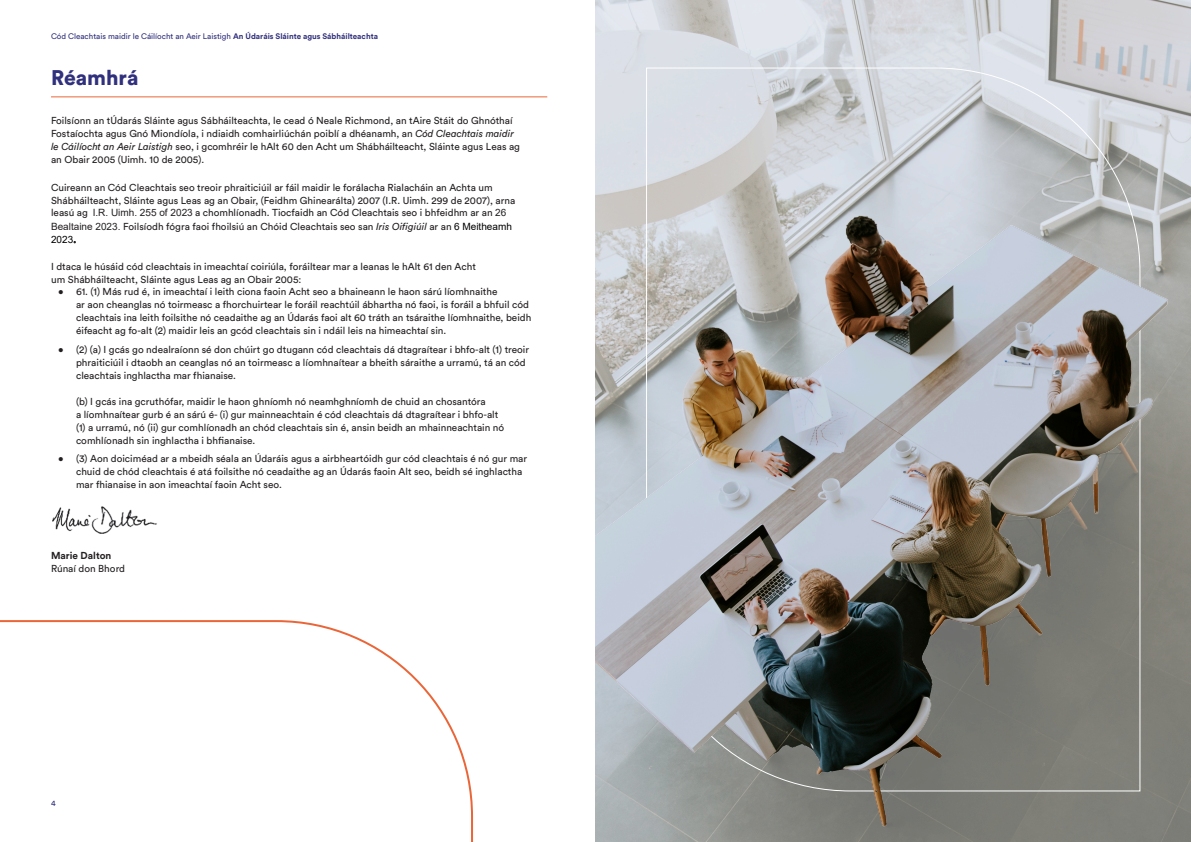
<style>
.page{position:relative;width:1191px;height:842px;background:#fff}
.page>*{position:absolute;margin:0;border:0;box-sizing:border-box;transform-origin:0 0}
.Sub_Header{font:900 21px "Circular Std";color:#31307d}
.Body_Text{font:10px/13px "Circular Std";color:#231f20}
.Body_Text-2{font:700 10px "Circular Std";color:#231f20}
.t1{font:8px "Circular Std";color:#31307d}
.s1{font-weight:700}
.s2{font-style:italic}
.s3{font-family:"Arial"}
.s4{font-family:"Arial";color:#000}
</style>
<div class="page">
<img style="left:595px;top:0;width:596px;height:842px">
<hr style="left:51px;top:96px;width:496px;height:1px;background:#ea6638">
<svg style="left:645px;top:67px;width:496px;height:725px;background:#9a9b9a"></svg>
<svg style="left:0;top:620px;width:473px;height:222px"></svg>
<img style="left:52px;top:506px;width:105px;height:28px">
<p class="t1" style="left:51px;top:31px;width:328px">Cód Cleachtais maidir le Cáilíocht an Aeir Laistigh <span class="s1">An Údaráis Sláinte agus Sábháilteachta</span></p>
<p class="Sub_Header" style="left:51px;top:64px;width:89px">Réamhrá</p>
<p class="Body_Text" style="left:51px;top:114px;width:470px">Foilsíonn an tÚdarás Sláinte agus Sábháilteachta, le cead ó Neale Richmond, an tAire Stáit do Ghnóthaí Fostaíochta agus Gnó Miondíola, i ndiaidh comhairliúchán poiblí a dhéanamh, an <span class="s2">Cód Cleachtais maidir le Cáilíocht an Aeir Laistigh</span> seo, i gcomhréir le hAlt 60 den Acht um Shábháilteacht, Sláinte agus Leas ag an Obair 2005 (Uimh. 10 de 2005).</p>
<p class="Body_Text" style="left:51px;top:181px;width:466px">Cuireann an Cód Cleachtais seo treoir phraiticiúil ar fáil maidir le forálacha Rialacháin an Achta um Shábháilteacht, Sláinte agus Leas ag an Obair, (Feidhm Ghinearálta) 2007 (I.R. Uimh. 299 de 2007), arna leasú ag <span class="s3">I.R. Uimh. 255 of 2023</span> a chomhlíonadh. Tiocfaidh an Cód Cleachtais seo i bhfeidhm ar an <span class="s3">26<br>Bealtaine 2023.</span> Foilsíodh fógra faoi fhoilsiú an Chóid Cleachtais seo san <span class="s2">Iris Oifigiúil</span> ar an <span class="s4">6 Meitheamh 2023</span>.</p>
<p class="Body_Text" style="left:51px;top:259px;width:426px">I dtaca le húsáid cód cleachtais in imeachtaí coiriúla, foráiltear mar a leanas le hAlt 61 den Acht um Shábháilteacht, Sláinte agus Leas ag an Obair 2005:</p>
<p class="Body_Text" style="left:76px;top:285px;width:457px;text-indent:-18px">• 61. (1) Más rud é, in imeachtaí i leith ciona faoin Acht seo a bhaineann le haon sárú líomhnaithe<br>ar aon cheanglas nó toirmeasc a fhorchuirtear le foráil reachtúil ábhartha nó faoi, is foráil a bhfuil cód cleachtais ina leith foilsithe nó ceadaithe ag an Údarás faoi alt 60 tráth an tsáraithe líomhnaithe, beidh éifeacht ag fo-alt (2) maidir leis an gcód cleachtais sin i ndáil leis na himeachtaí sin.</p>
<p class="Body_Text" style="left:76px;top:343px;width:454px;text-indent:-18px">• (2) (a) I gcás go ndealraíonn sé don chúirt go dtugann cód cleachtais dá dtagraítear i bhfo-alt (1) treoir phraiticiúil i dtaobh an ceanglas nó an toirmeasc a líomhnaítear a bheith sáraithe a urramú, tá an cód cleachtais inghlactha mar fhianaise.</p>
<p class="Body_Text" style="left:76px;top:395px;width:430px">(b) I gcás ina gcruthófar, maidir le haon ghníomh nó neamhghníomh de chuid an chosantóra<br>a líomhnaítear gurb é an sárú é- (i) gur mainneachtain é cód cleachtais dá dtagraítear i bhfo-alt (1) a urramú, nó (ii) gur comhlíonadh an chód cleachtais sin é, ansin beidh an mhainneachtain nó comhlíonadh sin inghlactha i bhfianaise.</p>
<p class="Body_Text" style="left:76px;top:452px;width:452px;text-indent:-18px">• (3) Aon doiciméad ar a mbeidh séala an Údaráis agus a airbheartóidh gur cód cleachtais é nó gur mar chuid de chód cleachtais é atá foilsithe nó ceadaithe ag an Údarás faoin Alt seo, beidh sé inghlactha mar fhianaise in aon imeachtaí faoin Acht seo.</p>
<p class="Body_Text-2" style="left:51px;top:549px;width:62px">Marie Dalton</p>
<p class="Body_Text" style="left:51px;top:562px;width:76px">Rúnaí don Bhord</p>
<p class="t1" style="left:51px;top:798px;width:6px">4</p>
</div>
